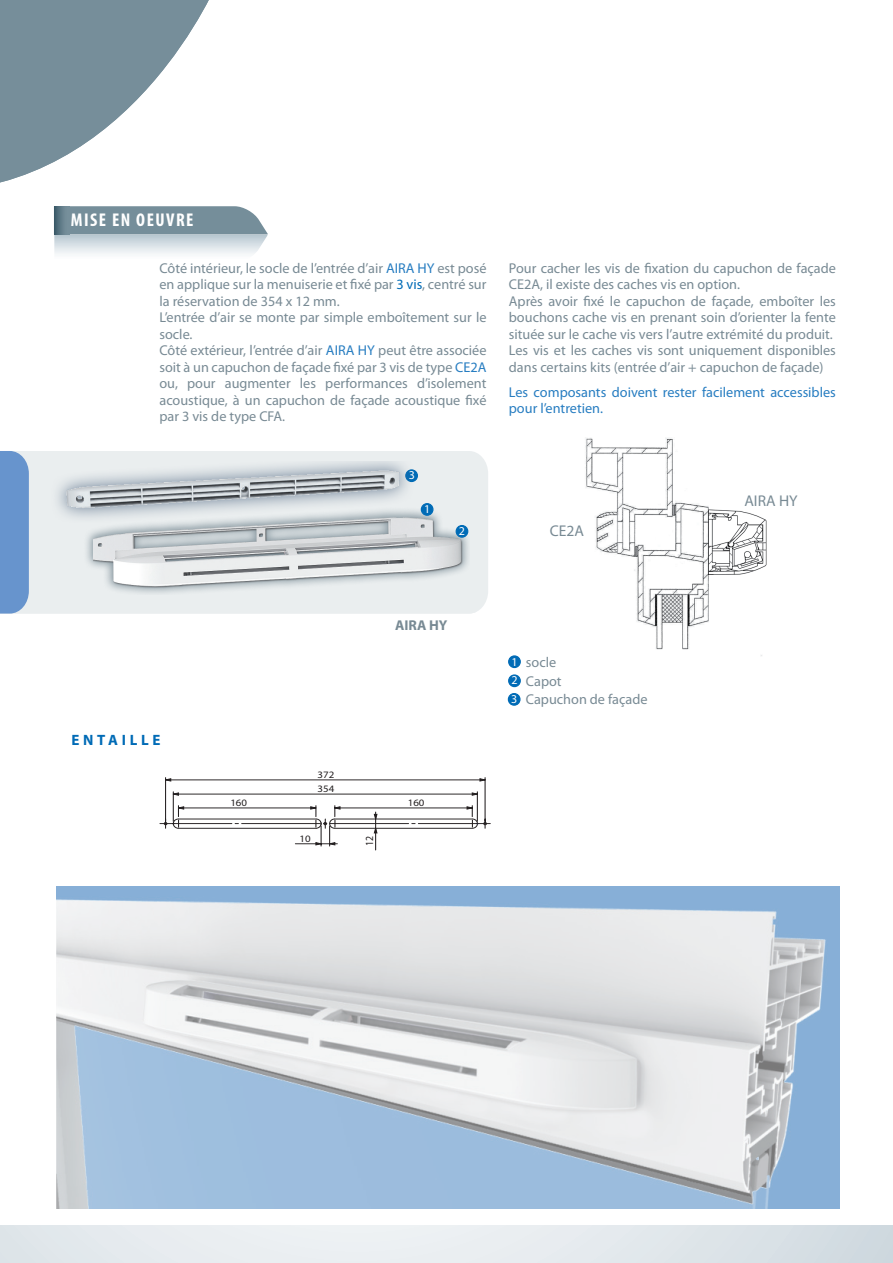
<style>
.page{position:relative;width:893px;height:1263px;background:#fff}
.page>*{position:absolute;margin:0;border:0;box-sizing:border-box;transform-origin:0 0}
.t1{font:700 condensed 18.45px "Myriad Pro";letter-spacing:.08em;color:#fff}
.t2{font:15.6px "Myriad Pro";color:#788a94}
.t3{font:700 15px "Myriad Pro";letter-spacing:.25em;color:#006bb6}
.t4{font:14.25px/16.5px "Myriad Pro";color:#788a94}
.t5{font:14.25px/16.5px "Myriad Pro";color:#277dc1}
.t6{font:700 14.25px "Myriad Pro";color:#788a94}
.t7{font:12px/18.8px "Myriad Pro";color:#fff}
.t8{font:700 10.95px "Arial";color:#231f20;scale:.9 1}
.t9{font:700 9.9px "Arial";color:#231f20;scale:1.11 1}
.s1{color:#277dc1}
.s2{color:#006bb6}
.s3{font-size:12px;color:#fff}
</style>
<div class="page">
<div style="left:0;top:1225px;width:893px;height:38px;background:linear-gradient(to right,#ecf0f3,#dbe2e7)"></div>
<svg style="left:0;top:0;width:209px;height:183px"></svg>
<img style="left:585px;top:438px;width:182px;height:218px">
<svg style="left:160px;top:778px;width:330px;height:72px"></svg>
<svg style="left:69px;top:206px;width:199px;height:28px;background:#7d94a0"></svg>
<svg style="left:54px;top:235px;width:213px;height:19px;background:#d7e0e5"></svg>
<svg style="left:54px;top:206px;width:15px;height:28px"></svg>
<div style="left:29px;top:451px;width:459px;height:161px;background:#eaeeef"></div>
<div style="left:29px;top:499px;width:447px;height:114px;background:#eaeeef"></div>
<div style="left:0;top:451px;width:29px;height:162px;background:#6794cd"></div>
<div style="left:83px;top:506px;width:387px;height:89px;background:#788a94;opacity:.82"></div>
<img style="left:93px;top:507px;width:375px;height:105px">
<div style="left:509px;top:656px;width:11px;height:11px;background:#006bb6;border-radius:50%"></div>
<div style="left:508px;top:655px;width:13px;height:13px;border:1px solid #006bb6;border-radius:50%"></div>
<div style="left:509px;top:675px;width:11px;height:11px;background:#006bb6;border-radius:50%"></div>
<div style="left:508px;top:674px;width:13px;height:13px;border:1px solid #006bb6;border-radius:50%"></div>
<div style="left:421px;top:503px;width:12px;height:13px;border:1px solid #006bb6;border-radius:50%"></div>
<div style="left:456px;top:526px;width:12px;height:11px;background:#006bb6;border-radius:50%"></div>
<div style="left:456px;top:525px;width:12px;height:13px;border:1px solid #006bb6;border-radius:50%"></div>
<img style="left:56px;top:887px;width:784px;height:322px">
<div style="left:508px;top:694px;width:12px;height:11px;background:#006bb6;border-radius:50%"></div>
<div style="left:508px;top:693px;width:13px;height:13px;border:1px solid #006bb6;border-radius:50%"></div>
<img style="left:38px;top:462px;width:394px;height:82px">
<p class="t1" style="left:71px;top:208px;width:124px">MISE EN OEUVRE</p>
<p class="t4" style="left:159px;top:259px;width:329px">Côté intérieur, le socle de l’entrée d’air <span class="s1">AIRA HY</span> est posé en applique sur la menuiserie et fixé par <span class="s2">3 vis</span>, centré sur la réservation de 354 x 12 mm.<br>L’entrée d’air se monte par simple emboîtement sur le socle.<br>Côté extérieur, l’entrée d’air <span class="s1">AIRA HY</span> peut être associée soit à un capuchon de façade fixé par 3 vis de type <span class="s1">CE2A </span>ou, pour augmenter les performances d’isolement acoustique, à un capuchon de façade acoustique fixé par 3 vis de type CFA.</p>
<p class="t4" style="left:509px;top:259px;width:329px">Pour cacher les vis de fixation du capuchon de façade CE2A, il existe des caches vis en option.<br>Après avoir fixé le capuchon de façade, emboîter les bouchons cache vis en prenant soin d’orienter la fente située sur le cache vis vers l’autre extrémité du produit.<br>Les vis et les caches vis sont uniquement disponibles dans certains kits (entrée d’air + capuchon de façade)</p>
<p class="t5" style="left:509px;top:383px;width:328px">Les composants doivent rester facilement accessibles pour l’entretien.</p>
<p class="t3" style="left:71px;top:730px;width:91px">ENTAILLE</p>
<p class="t9" style="left:230px;top:797px;width:17px">160</p>
<p class="t7" style="left:409px;top:466px;width:8px">3</p>
<p class="t7" style="left:424px;top:500px;width:8px">1</p>
<p class="t7" style="left:459px;top:521px;width:8px">2</p>
<p class="t6" style="left:395px;top:616px;width:54px">AIRA HY</p>
<p class="t9" style="left:318px;top:769px;width:17px">372</p>
<p class="t9" style="left:318px;top:784px;width:17px">354</p>
<p class="t9" style="left:300px;top:833px;width:12px">10</p>
<p class="t8" style="left:364px;top:846px;width:13px;rotate:-90deg">21</p>
<p class="t9" style="left:408px;top:797px;width:17px">160</p>
<p class="t2" style="left:550px;top:521px;width:36px">CE2A</p>
<p class="t7" style="left:511px;top:652px;width:8px">1<br>2</p>
<p class="t4" style="left:526px;top:652px;width:37px;line-height:19px">socle<br>Capot</p>
<p class="t4" style="left:511px;top:691px;width:138px"><span class="s3">3</span> Capuchon de façade</p>
<p class="t2" style="left:744px;top:491px;width:55px">AIRA HY</p>
</div>
